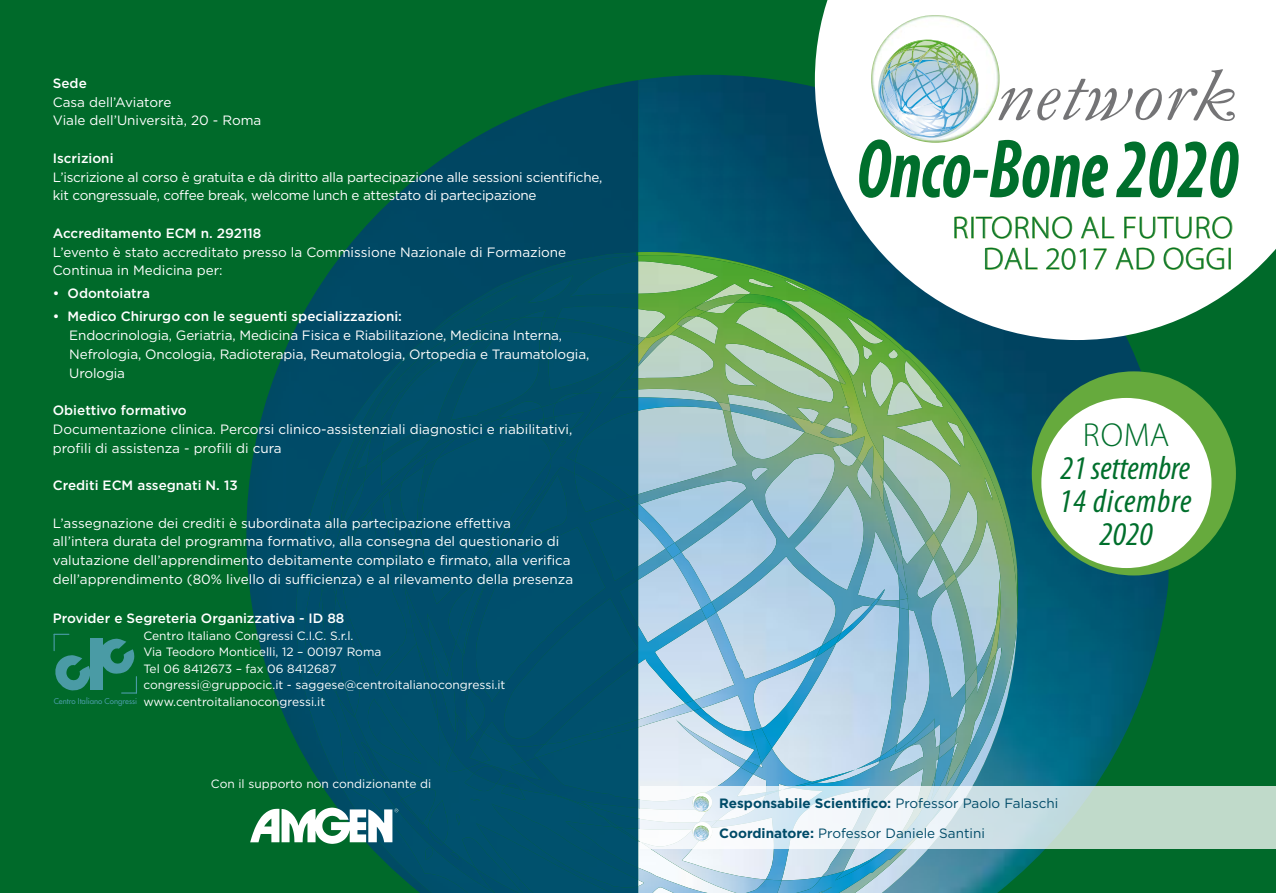
<style>
.page{position:relative;width:1276px;height:893px;background:#006a2a}
.page>*{position:absolute;margin:0;border:0;box-sizing:border-box;transform-origin:0 0}
.t1{font:italic 700 condensed 84.6px "Myriad Pro";letter-spacing:-.01em;color:#006f2c;scale:.84 1}
.t2{font:italic condensed 33.3px/33.3px "Myriad Pro";color:#006f2c;text-align:center}
.t3{font:300 33.3px "Myriad Pro";color:#006f2c}
.t4{font:300 31.2px/31.2px "Myriad Pro";letter-spacing:.02em;color:#006f2c;text-align:right}
.t5{font:13.5px/18.8px "Gotham";color:#fff}
.t6{font:500 13.5px "Gotham";color:#fff}
.t7{font:13.5px/18.8px "Gotham";letter-spacing:-.02em;color:#fff}
.t8{font:700 13.5px "Gotham";color:#004b68}
.t9{font:13.5px "Gotham";color:#004b68}
.t10{font:12px "Gotham";color:#fff}
.s1{font-family:"Futura";font-size:7.8px;color:#4a9ba5}
.s2{font-weight:400}
.s3{font-weight:700}
</style>
<div class="page">
<img style="left:638px;top:75px;width:530px;height:818px">
<svg style="left:1016px;top:619px;width:1px;height:20px"></svg>
<img style="left:638px;top:619px;width:363px;height:182px">
<img style="left:638px;top:252px;width:379px;height:354px">
<img style="left:638px;top:255px;width:177px;height:39px">
<img style="left:638px;top:294px;width:246px;height:214px">
<img style="left:246px;top:80px;width:392px;height:661px">
<img style="left:296px;top:261px;width:342px;height:632px">
<img style="left:296px;top:343px;width:136px;height:550px">
<img style="left:421px;top:252px;width:215px;height:4px">
<div style="left:327px;top:256px;width:311px;height:61px;background:#004965"></div>
<div style="left:340px;top:596px;width:298px;height:106px;background:#004f6d"></div>
<div style="left:322px;top:317px;width:316px;height:279px;background:#004f6c"></div>
<svg style="left:815px;top:0;width:461px;height:340px;background:#d5e3e1"></svg>
<img style="left:871px;top:15px;width:128px;height:128px">
<img style="left:878px;top:41px;width:100px;height:98px">
<img style="left:882px;top:40px;width:96px;height:79px">
<img style="left:881px;top:45px;width:79px;height:42px">
<svg style="left:998px;top:79px;width:163px;height:42px;background:#ddddde"></svg>
<svg style="left:1167px;top:69px;width:67px;height:52px;background:#e0e0e0"></svg>
<svg style="left:250px;top:807px;width:148px;height:37px"></svg>
<div style="left:640px;top:787px;width:636px;height:62px;background:#c0daca"></div>
<img style="left:640px;top:787px;width:454px;height:62px">
<img style="left:640px;top:787px;width:361px;height:14px">
<img style="left:692px;top:793px;width:20px;height:19px">
<img style="left:693px;top:796px;width:16px;height:15px">
<img style="left:694px;top:804px;width:15px;height:4px">
<svg style="left:694px;top:796px;width:15px;height:8px"></svg>
<img style="left:692px;top:822px;width:20px;height:19px">
<img style="left:693px;top:826px;width:16px;height:15px">
<img style="left:694px;top:833px;width:15px;height:5px">
<svg style="left:694px;top:826px;width:15px;height:7px"></svg>
<div style="left:90px;top:639px;width:12px;height:51px;background:#4a9ba5"></div>
<svg style="left:54px;top:634px;width:37px;height:57px"></svg>
<svg style="left:102px;top:638px;width:35px;height:56px"></svg>
<div style="left:1031px;top:371px;width:205px;height:204px;background:#66aa3d;border-radius:50%"></div>
<div style="left:1041px;top:398px;width:170px;height:170px;background:#fff;border-radius:50%"></div>
<svg style="left:954px;top:217px;width:14px;height:21px"></svg>
<div style="left:971px;top:217px;width:2px;height:21px;border:1px solid #87bc55"></div>
<svg style="left:976px;top:216px;width:96px;height:23px;background:#e0edd3"></svg>
<svg style="left:1081px;top:216px;width:33px;height:22px"></svg>
<svg style="left:1124px;top:216px;width:108px;height:23px;background:#e2eed6"></svg>
<svg style="left:985px;top:247px;width:52px;height:23px"></svg>
<svg style="left:1046px;top:248px;width:39px;height:22px"></svg>
<svg style="left:1093px;top:249px;width:13px;height:20px"></svg>
<svg style="left:1115px;top:247px;width:39px;height:23px"></svg>
<svg style="left:1163px;top:247px;width:61px;height:23px"></svg>
<p class="t6" style="left:53px;top:74px;width:36px">Sede</p>
<p class="t5" style="left:53px;top:92px;width:210px">Casa dell’Aviatore<br>Viale dell’Università, 20 - Roma</p>
<p class="t6" style="left:53px;top:149px;width:62px">Iscrizioni</p>
<p class="t7" style="left:53px;top:167px;width:551px">L’iscrizione al corso è gratuita e dà diritto alla partecipazione alle sessioni scientifiche, kit congressuale, coffee break, welcome lunch e attestato di partecipazione</p>
<p class="t6" style="left:53px;top:224px;width:210px">Accreditamento ECM n. 292118</p>
<p class="t5" style="left:53px;top:242px;width:515px">L’evento è stato accreditato presso la Commissione Nazionale di Formazione<br>Continua in Medicina per:</p>
<p class="t6" style="left:53px;top:285px;width:99px">• Odontoiatra</p>
<p class="t6" style="left:53px;top:308px;width:351px">• Medico Chirurgo con le seguenti specializzazioni:</p>
<p class="t5" style="left:69px;top:326px;width:521px">Endocrinologia, Geriatria, Medicina Fisica e Riabilitazione, Medicina Interna,<br>Nefrologia, Oncologia, Radioterapia, Reumatologia, Ortopedia e Traumatologia,<br>Urologia</p>
<p class="t6" style="left:53px;top:401px;width:136px">Obiettivo formativo</p>
<p class="t5" style="left:53px;top:419px;width:521px">Documentazione clinica. Percorsi clinico-assistenziali diagnostici e riabilitativi, profili di assistenza - profili di cura</p>
<p class="t6" style="left:53px;top:476px;width:186px">Crediti ECM assegnati N. 13</p>
<p class="t5" style="left:53px;top:513px;width:522px">L’assegnazione dei crediti è subordinata alla partecipazione effettiva<br>all’intera durata del programma formativo, alla consegna del questionario di valutazione dell’apprendimento debitamente compilato e firmato, alla verifica dell’apprendimento (80% livello di sufficienza) e al rilevamento della presenza</p>
<p class="t6" style="left:53px;top:610px;width:293px">Provider e Segreteria Organizzativa - ID 88</p>
<p class="t10" style="left:143px;top:628px;width:212px">Centro Italiano Congressi C.I.C. S.r.l.</p>
<p class="t10" style="left:143px;top:644px;width:239px">Via Teodoro Monticelli, 12 – 00197 Roma</p>
<p class="t10" style="left:143px;top:661px;width:195px">Tel 06 8412673 – fax 06 8412687</p>
<p class="t10" style="left:143px;top:677px;width:363px">congressi@gruppocic.it - saggese@centroitalianocongressi.it</p>
<p class="t10" style="left:54px;top:694px;width:273px"><span class="s1">Centro Italiano Congressi</span> www.centroitalianocongressi.it</p>
<p class="t10" style="left:211px;top:776px;width:222px">Con il supporto non condizionante di</p>
<h1 class="t1" style="left:857px;top:116px;width:456px">Onco-Bone 2020</h1>
<h3 class="t4" style="left:952px;top:213px;width:282px">RITORNO AL FUTURO<br>DAL 2017 AD OGGI</h3>
<h2 class="t3" style="left:1083px;top:416px;width:88px">ROMA</h2>
<h2 class="t2" style="left:1059px;top:452px;width:134px">21 settembre<br>14 dicembre<br>2020</h2>
<p class="t8" style="left:719px;top:794px;width:341px">Responsabile Scientifico: <span class="s2">Professor Paolo Falaschi</span></p>
<p class="t9" style="left:719px;top:824px;width:267px"><span class="s3">Coordinatore:</span> Professor Daniele Santini</p>
</div>
